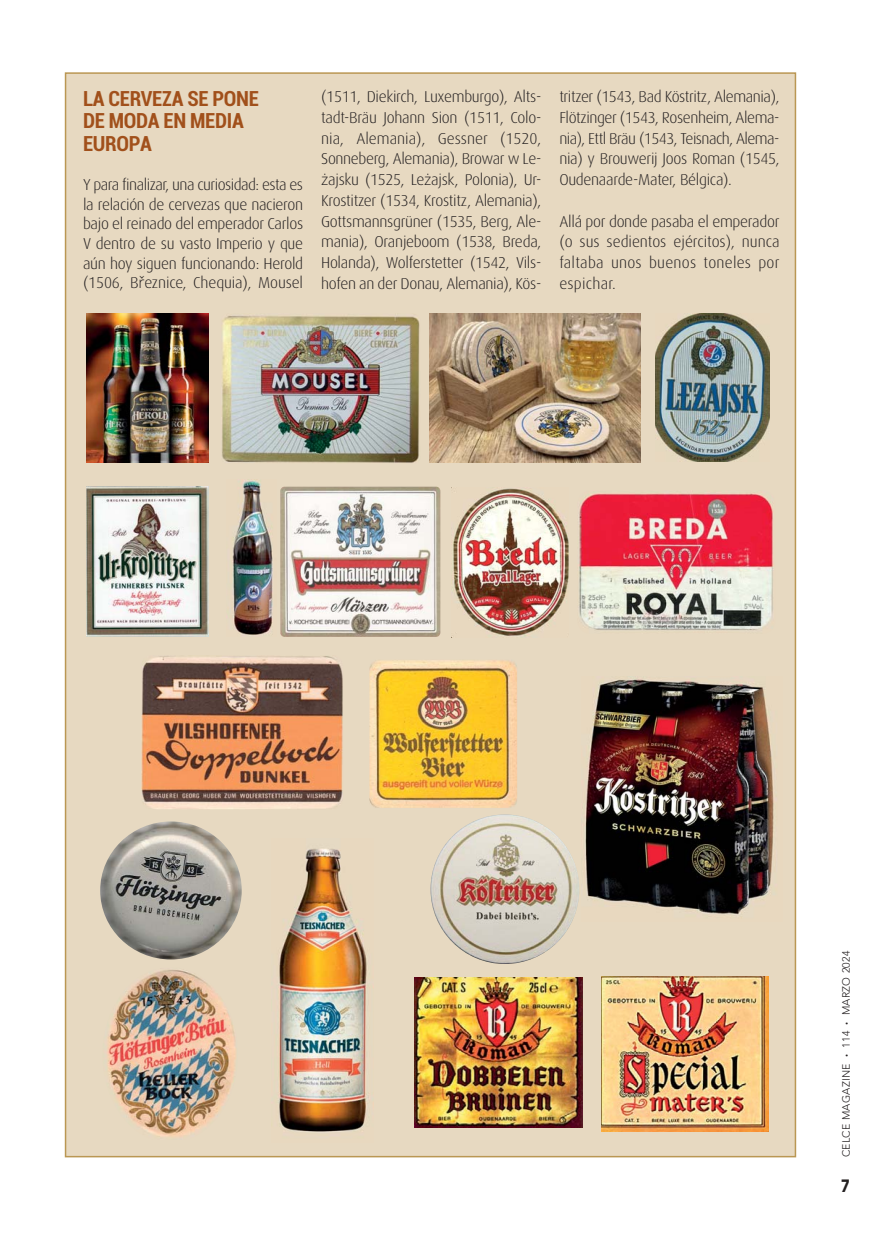
<style>
.page{position:relative;width:893px;height:1234px;background:#fff}
.page>*{position:absolute;margin:0;border:0;box-sizing:border-box;transform-origin:0 0}
.t1{font:700 condensed 21px/22.6px "Roboto";letter-spacing:-.015em;color:#a1501b}
.t2{font:700 17.25px "Verdana";color:#231f20;scale:.74 1}
.t3{font:300 15.75px/20.7px "Dax";letter-spacing:-.02em;color:#231f20;text-align:justify}
.t4{font:300 10.5px "Avenir LT Std";letter-spacing:.025em;color:#231f20}
.s1{font-family:"Open Sans"}
.s2{font-weight:900}
</style>
<div class="page">
<div style="left:66px;top:74px;width:729px;height:1081px;background:#e7d9c1"></div>
<img style="left:86px;top:313px;width:123px;height:149px">
<img style="left:222px;top:316px;width:198px;height:147px">
<img style="left:429px;top:313px;width:211px;height:149px">
<img style="left:655px;top:313px;width:114px;height:148px">
<img style="left:86px;top:486px;width:123px;height:150px">
<img style="left:232px;top:480px;width:41px;height:155px">
<img style="left:280px;top:486px;width:160px;height:150px;border-radius:4px">
<img style="left:141px;top:656px;width:202px;height:153px">
<img style="left:369px;top:660px;width:148px;height:147px">
<img style="left:585px;top:679px;width:189px;height:236px">
<img style="left:578px;top:493px;width:196px;height:137px">
<img style="left:100px;top:821px;width:142px;height:138px;border-radius:50%">
<img style="left:107px;top:970px;width:129px;height:167px">
<img style="left:278px;top:848px;width:91px;height:285px">
<img style="left:415px;top:977px;width:167px;height:150px">
<img style="left:601px;top:976px;width:167px;height:154px">
<img style="left:451px;top:487px;width:118px;height:150px">
<img style="left:430px;top:814px;width:149px;height:149px;border-radius:50%">
<h1 class="t1" style="left:83px;top:89px;width:177px">LA CERVEZA SE PONE<br>DE MODA EN MEDIA<br>EUROPA</h1>
<p class="t3" style="left:83px;top:176px;width:222px;line-height:19.6px">Y para finalizar, una curiosidad: esta es la relación de cervezas que nacieron bajo el reinado del emperador Carlos V dentro de su vasto Imperio y que aún hoy siguen funcionando: Herold (1506, B<span class="s1">ř</span>eznice, Chequia), Mousel</p>
<p class="t3" style="left:321px;top:88px;width:222px">(1511, Diekirch, Luxemburgo), Alts&shy;tadt-Bräu Johann Sion (1511, Colo&shy;nia, Alemania), Gessner (1520, Sonneberg, Alemania), Browar w Le&shy;<span class="s1">ż</span>ajsku (1525, Le<span class="s1">ż</span>ajsk, Polonia), Ur-Krostitzer (1534, Krostitz, Alemania), Gottsmannsgrüner (1535, Berg, Ale&shy;mania), Oranjeboom (1538, Breda, Holanda), Wolferstetter (1542, Vils&shy;hofen an der Donau, Alemania), Kös-</p>
<p class="t3" style="left:559px;top:88px;width:222px">tritzer (1543, Bad Köstritz, Alemania), Flötzinger (1543, Rosenheim, Alema&shy;nia), Ettl Bräu (1543, Teisnach, Alema&shy;nia) y Brouwerij Joos Roman (1545, Oudenaarde-Mater, Bélgica).</p>
<p class="t3" style="left:559px;top:212px;width:222px">Allá por donde pasaba el emperador (o sus sedientos ejércitos), nunca faltaba unos buenos toneles por espichar.</p>
<p class="t4" style="left:840px;top:1157px;width:208px;rotate:-90deg">CELCE MAGAZINE <span class="s2">∙</span> 114 <span class="s2">∙</span> MARZO 2024</p>
<p class="t2" style="left:841px;top:1175px;width:14px">7</p>
</div>
